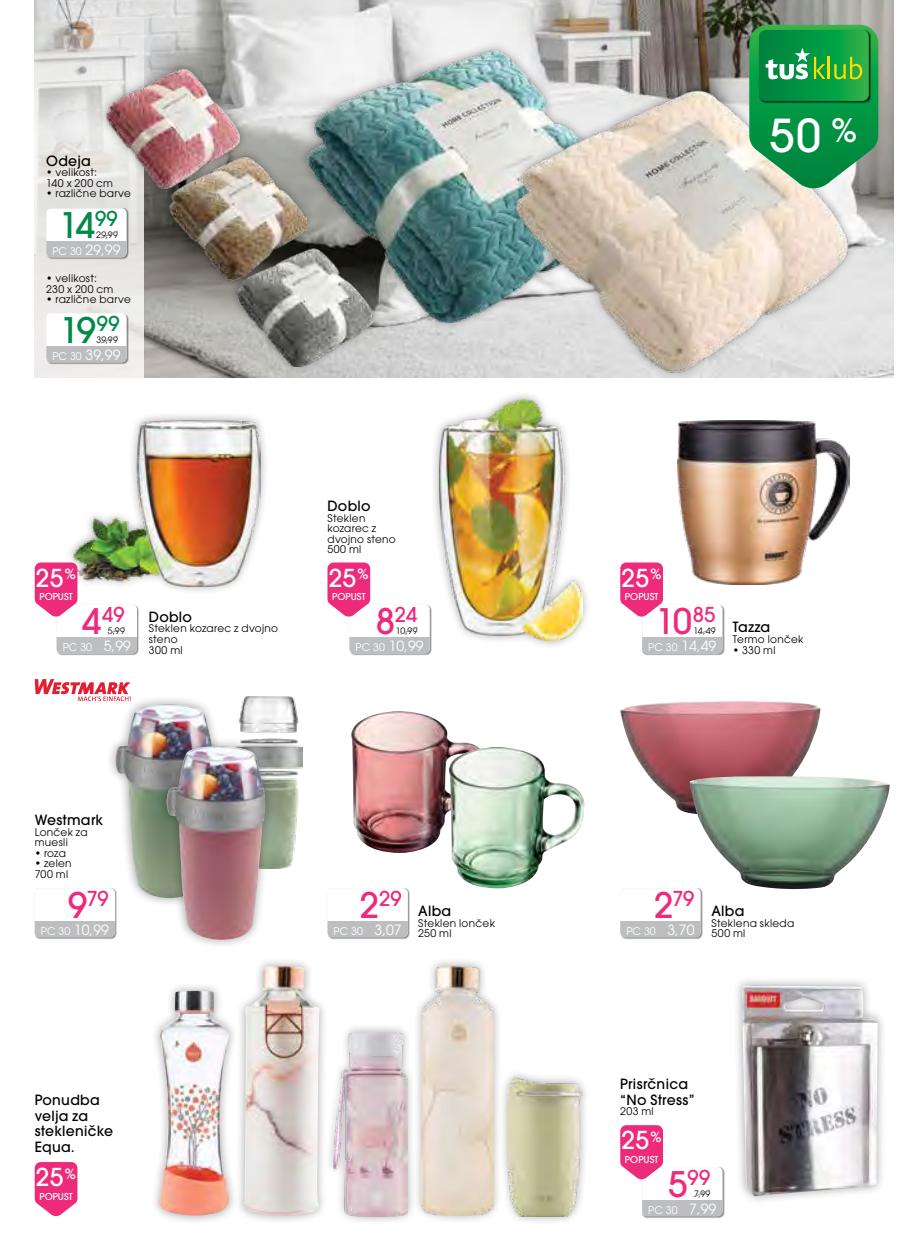
<style>
.page{position:relative;width:918px;height:1241px;background:#fff}
.page>*{position:absolute;margin:0;border:0;box-sizing:border-box;transform-origin:0 0}
.t1{font:500 45.15px "ITC Avant Garde Pro";color:#fff}
.t2{font:500 35px "ITC Avant Garde Pro";color:#008a49}
.t3{font:500 35px "ITC Avant Garde Pro";color:#ee2a7b}
.t4{font:500 24.5px "ITC Avant Garde Pro";letter-spacing:.01em;color:#fff}
.t5{font:500 20.47px "ITC Avant Garde Pro";color:#ee2a7b}
.t6{font:500 14px/15.8px "ITC Avant Garde Pro";letter-spacing:.02em;color:#000}
.t7{font:14px "ITC Avant Garde Pro";color:#fff}
.t8{font:10.5px/10.5px "ITC Avant Garde Pro";letter-spacing:.03em;color:#000}
.t9{font:10.5px "ITC Avant Garde Pro";color:#fff}
.t10{font:500 9.45px "ITC Avant Garde Pro";letter-spacing:.005em;color:#fff}
.t11{font:8.75px "ITC Avant Garde Pro";letter-spacing:.04em;color:#000}
.s1{font-size:10.5px}
.s2{font-size:35px}
.s3{font-size:14px}
</style>
<div class="page">
<img style="left:144px;top:0;width:749px;height:378px">
<svg style="left:35px;top:0;width:109px;height:378px;background:#e3e1e0"></svg>
<div style="left:64px;top:410px;width:206px;height:185px;background:#000;opacity:.35"></div>
<img style="left:73px;top:420px;width:188px;height:166px">
<div style="left:56px;top:604px;width:83px;height:51px;background:#000;opacity:.45"></div>
<div style="left:57px;top:604px;width:80px;height:49px;background:#fff;border-radius:5px"></div>
<div style="left:57px;top:637px;width:80px;height:16px;background:#bcbec0"></div>
<svg style="left:108px;top:626px;width:17px;height:8px"></svg>
<svg style="left:35px;top:562px;width:42px;height:55px;background:#f0468c"></svg>
<div style="left:349px;top:604px;width:83px;height:51px;background:#000;opacity:.45"></div>
<div style="left:349px;top:604px;width:81px;height:49px;background:#fff;border-radius:5px"></div>
<div style="left:349px;top:637px;width:81px;height:16px;background:#bcbec0"></div>
<svg style="left:400px;top:626px;width:18px;height:8px"></svg>
<svg style="left:327px;top:562px;width:43px;height:55px;background:#f0498e"></svg>
<div style="left:642px;top:604px;width:82px;height:51px;background:#000;opacity:.45"></div>
<div style="left:642px;top:604px;width:80px;height:49px;background:#fff;border-radius:5px"></div>
<div style="left:642px;top:637px;width:80px;height:16px;background:#bcbec0"></div>
<svg style="left:698px;top:626px;width:18px;height:8px"></svg>
<svg style="left:620px;top:562px;width:43px;height:55px;background:#f0498e"></svg>
<div style="left:642px;top:1166px;width:82px;height:51px;background:#000;opacity:.45"></div>
<div style="left:642px;top:1166px;width:80px;height:49px;background:#fff;border-radius:5px"></div>
<div style="left:642px;top:1199px;width:80px;height:16px;background:#bcbec0"></div>
<svg style="left:693px;top:1189px;width:18px;height:8px"></svg>
<svg style="left:620px;top:1125px;width:43px;height:54px;background:#f0458c"></svg>
<div style="left:429px;top:390px;width:162px;height:259px;background:#000;opacity:.35"></div>
<img style="left:439px;top:399px;width:144px;height:241px">
<img style="left:678px;top:420px;width:171px;height:164px">
<div style="left:733px;top:976px;width:154px;height:229px;background:#000;opacity:.35"></div>
<img style="left:742px;top:985px;width:135px;height:211px">
<div style="left:235px;top:956px;width:94px;height:268px;background:#000;opacity:.35"></div>
<img style="left:243px;top:965px;width:76px;height:250px">
<div style="left:150px;top:981px;width:88px;height:243px;background:#000;opacity:.35"></div>
<img style="left:159px;top:990px;width:70px;height:225px">
<div style="left:412px;top:956px;width:90px;height:268px;background:#000;opacity:.35"></div>
<img style="left:422px;top:965px;width:71px;height:250px">
<div style="left:498px;top:1067px;width:93px;height:158px;background:#000;opacity:.35"></div>
<img style="left:508px;top:1076px;width:75px;height:139px">
<div style="left:325px;top:1022px;width:92px;height:203px;background:#000;opacity:.35"></div>
<img style="left:334px;top:1032px;width:73px;height:183px">
<svg style="left:35px;top:1162px;width:42px;height:54px;background:#f0438a"></svg>
<div style="left:35px;top:887px;width:82px;height:51px;background:#000;opacity:.45"></div>
<div style="left:35px;top:888px;width:80px;height:49px;background:#fff;border-radius:5px"></div>
<div style="left:35px;top:921px;width:80px;height:16px;background:#bcbec0"></div>
<div style="left:107px;top:694px;width:117px;height:213px;background:#000;opacity:.35"></div>
<img style="left:116px;top:704px;width:98px;height:193px">
<img style="left:238px;top:696px;width:65px;height:172px">
<div style="left:158px;top:736px;width:117px;height:212px;background:#000;opacity:.35"></div>
<img style="left:167px;top:746px;width:98px;height:193px">
<svg style="left:35px;top:679px;width:96px;height:22px"></svg>
<div style="left:327px;top:887px;width:83px;height:51px;background:#000;opacity:.45"></div>
<div style="left:327px;top:888px;width:81px;height:49px;background:#fff;border-radius:5px"></div>
<div style="left:327px;top:921px;width:81px;height:16px;background:#bcbec0"></div>
<div style="left:620px;top:887px;width:82px;height:51px;background:#000;opacity:.45"></div>
<div style="left:620px;top:888px;width:80px;height:49px;background:#fff;border-radius:5px"></div>
<div style="left:620px;top:921px;width:80px;height:16px;background:#bcbec0"></div>
<img style="left:351px;top:711px;width:127px;height:141px">
<img style="left:449px;top:747px;width:135px;height:141px">
<img style="left:620px;top:701px;width:200px;height:112px">
<img style="left:689px;top:776px;width:201px;height:113px">
<div style="left:46px;top:208px;width:83px;height:51px;background:#000;opacity:.45"></div>
<div style="left:46px;top:208px;width:81px;height:49px;background:#fff;border-radius:5px"></div>
<div style="left:46px;top:241px;width:81px;height:16px;background:#bcbec0"></div>
<svg style="left:101px;top:230px;width:17px;height:8px"></svg>
<div style="left:46px;top:313px;width:83px;height:51px;background:#000;opacity:.45"></div>
<div style="left:46px;top:313px;width:81px;height:49px;background:#fff;border-radius:5px"></div>
<div style="left:46px;top:346px;width:81px;height:16px;background:#bcbec0"></div>
<svg style="left:101px;top:335px;width:17px;height:8px"></svg>
<div style="left:299px;top:41px;width:339px;height:290px;background:#000;opacity:.35"></div>
<img style="left:308px;top:51px;width:320px;height:271px">
<div style="left:98px;top:60px;width:150px;height:137px;background:#000;opacity:.35"></div>
<img style="left:107px;top:69px;width:132px;height:119px">
<div style="left:161px;top:148px;width:155px;height:140px;background:#000;opacity:.35"></div>
<img style="left:170px;top:156px;width:137px;height:124px">
<div style="left:228px;top:239px;width:154px;height:136px;background:#000;opacity:.35"></div>
<img style="left:237px;top:248px;width:136px;height:118px">
<div style="left:508px;top:82px;width:348px;height:298px;background:#000;opacity:.35"></div>
<img style="left:516px;top:91px;width:332px;height:281px">
<svg style="left:749px;top:25px;width:129px;height:165px;background:#2a9e55"></svg>
<h3 class="t6" style="left:46px;top:153px;width:46px">Odeja</h3>
<p class="t8" style="left:46px;top:167px;width:68px">• velikost:<br>140 x 200 cm</p>
<p class="t8" style="left:46px;top:188px;width:86px">• različne barve</p>
<h2 class="t2" style="left:59px;top:202px;width:61px">14<sup>99</sup></h2>
<p class="t11" style="left:96px;top:229px;width:23px">29,99</p>
<h3 class="t7" style="left:52px;top:241px;width:70px"><span class="s1">PC 30</span> 29,99</h3>
<p class="t8" style="left:46px;top:273px;width:69px">• velikost:<br>230 x 200 cm</p>
<p class="t8" style="left:46px;top:294px;width:86px">• različne barve</p>
<h2 class="t2" style="left:60px;top:307px;width:62px">19<sup>99</sup></h2>
<p class="t11" style="left:96px;top:334px;width:23px">39,99</p>
<h3 class="t7" style="left:52px;top:346px;width:70px"><span class="s1">PC 30</span> 39,99</h3>
<h3 class="t4" style="left:36px;top:562px;width:42px">25<sup>%</sup></h3>
<p class="t10" style="left:39px;top:590px;width:35px">POPUST</p>
<h3 class="t6" style="left:327px;top:498px;width:45px">Doblo</h3>
<p class="t8" style="left:327px;top:512px;width:70px">Steklen kozarec z dvojno steno<br>500 ml</p>
<p class="t10" style="left:332px;top:590px;width:35px">POPUST</p>
<h3 class="t4" style="left:329px;top:562px;width:42px">25<sup>%</sup></h3>
<h3 class="t5" style="left:82px;top:601px;width:44px"><span class="s2">4</span>49</h3>
<p class="t11" style="left:108px;top:625px;width:19px">5,99</p>
<p class="t9" style="left:63px;top:640px;width:70px">PC 30 <span class="s3">5,99</span></p>
<h3 class="t6" style="left:149px;top:608px;width:45px">Doblo</h3>
<p class="t8" style="left:149px;top:623px;width:131px">Steklen kozarec z dvojno steno<br>300 ml</p>
<h3 class="t5" style="left:376px;top:601px;width:43px"><span class="s2">8</span>24</h3>
<p class="t11" style="left:396px;top:625px;width:23px">10,99</p>
<h3 class="t7" style="left:355px;top:637px;width:70px"><span class="s1">PC 30</span> 10,99</h3>
<h3 class="t6" style="left:35px;top:811px;width:70px">Westmark</h3>
<p class="t8" style="left:35px;top:826px;width:54px">Lonček za muesli</p>
<p class="t8" style="left:35px;top:847px;width:33px">• roza</p>
<p class="t8" style="left:35px;top:857px;width:38px">• zelen<br>700 ml</p>
<h3 class="t5" style="left:68px;top:885px;width:42px"><span class="s2">9</span>79</h3>
<h3 class="t7" style="left:41px;top:920px;width:70px"><span class="s1">PC 30</span> 10,99</h3>
<h3 class="t6" style="left:35px;top:1091px;width:80px">Ponudba velja za stekleničke<br>Equa.</h3>
<p class="t10" style="left:39px;top:1189px;width:35px">POPUST</p>
<h3 class="t4" style="left:36px;top:1161px;width:42px">25<sup>%</sup></h3>
<h3 class="t5" style="left:360px;top:885px;width:43px"><span class="s2">2</span>29</h3>
<p class="t9" style="left:334px;top:924px;width:70px">PC 30 <span class="s3">3,07</span></p>
<h3 class="t6" style="left:418px;top:902px;width:35px">Alba</h3>
<p class="t8" style="left:418px;top:917px;width:78px">Steklen lonček<br>250 ml</p>
<h1 class="t1" style="left:769px;top:106px;width:90px">50 <sup>%</sup></h1>
<h3 class="t4" style="left:621px;top:562px;width:42px">25<sup>%</sup></h3>
<p class="t10" style="left:625px;top:590px;width:35px">POPUST</p>
<h2 class="t3" style="left:655px;top:598px;width:62px">10<sup>85</sup></h2>
<p class="t11" style="left:693px;top:625px;width:24px">14,49</p>
<h3 class="t7" style="left:648px;top:637px;width:70px"><span class="s1">PC 30</span> 14,49</h3>
<h3 class="t6" style="left:733px;top:619px;width:39px">Tazza</h3>
<p class="t8" style="left:733px;top:633px;width:72px">Termo lonček</p>
<p class="t8" style="left:733px;top:644px;width:44px">• 330 ml</p>
<h3 class="t5" style="left:654px;top:885px;width:42px"><span class="s2">2</span>79</h3>
<p class="t9" style="left:626px;top:924px;width:70px">PC 30 <span class="s3">3,70</span></p>
<h3 class="t6" style="left:711px;top:902px;width:35px">Alba</h3>
<p class="t8" style="left:711px;top:917px;width:84px">Steklena skleda<br>500 ml</p>
<h3 class="t6" style="left:620px;top:1075px;width:76px">Prisrčnica “No Stress”</h3>
<p class="t8" style="left:620px;top:1105px;width:35px">203 ml</p>
<h3 class="t4" style="left:621px;top:1124px;width:42px">25<sup>%</sup></h3>
<p class="t10" style="left:625px;top:1152px;width:35px">POPUST</p>
<h3 class="t5" style="left:668px;top:1164px;width:44px"><span class="s2">5</span>99</h3>
<p class="t11" style="left:694px;top:1187px;width:18px">7,99</p>
<p class="t9" style="left:648px;top:1203px;width:70px">PC 30 <span class="s3">7,99</span></p>
</div>
